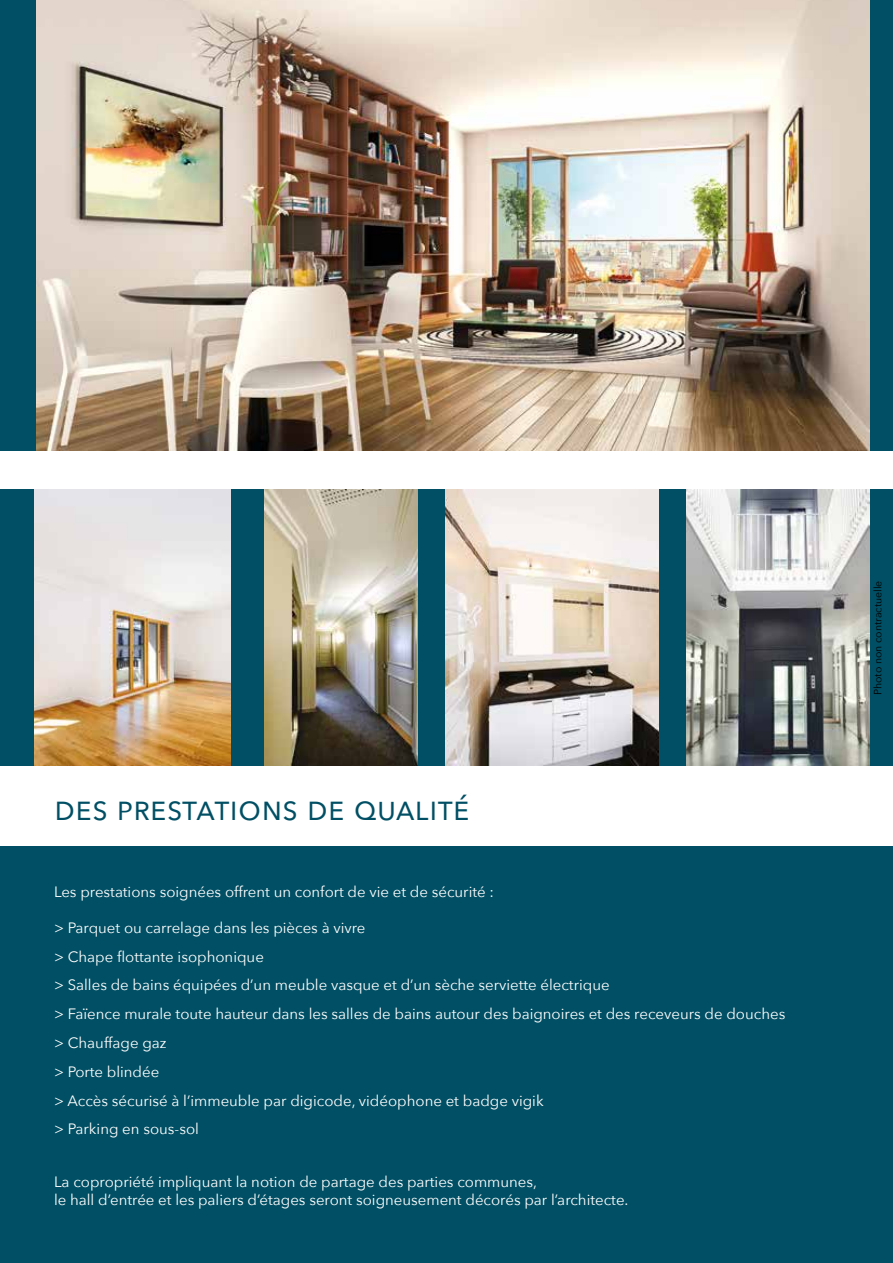
<style>
.page{position:relative;width:893px;height:1263px;background:#fff}
.page>*{position:absolute;margin:0;border:0;box-sizing:border-box;transform-origin:0 0}
.t1{font:34.5px "Avenir Next";letter-spacing:-.005em;color:#004f64}
.t2{font:15px/28.8px "Avenir Next";color:#fff}
.t3{font:10.5px "Avenir Next";color:#000}
</style>
<div class="page">
<div style="left:1px;top:0;width:892px;height:451px;background:#004f64"></div>
<img style="left:36px;top:0;width:834px;height:451px">
<div style="left:0;top:489px;width:892px;height:276px;background:#004f64"></div>
<div style="left:1px;top:846px;width:892px;height:417px;background:#004f64"></div>
<img style="left:34px;top:489px;width:196px;height:276px">
<img style="left:445px;top:489px;width:213px;height:276px">
<img style="left:264px;top:489px;width:153px;height:276px">
<img style="left:687px;top:489px;width:183px;height:276px">
<h1 class="t1" style="left:54px;top:779px;width:418px">des prestations de qualité</h1>
<p class="t2" style="left:54px;top:876px;width:442px">Les prestations soignées offrent un confort de vie et de sécurité :</p>
<p class="t2" style="left:54px;top:912px;width:733px">&gt; Parquet ou carrelage dans les pièces à vivre<br>&gt; Chape flottante isophonique<br>&gt; Salles de bains équipées d’un meuble vasque et d’un sèche serviette électrique<br>&gt; Faïence murale toute hauteur dans les salles de bains autour des baignoires et des receveurs de douches &gt; Chauffage gaz<br>&gt; Porte blindée<br>&gt; Accès sécurisé à l’immeuble par digicode, vidéophone et badge vigik<br>&gt; Parking en sous-sol</p>
<p class="t2" style="left:54px;top:1172px;width:576px;line-height:18px">La copropriété impliquant la notion de partage des parties communes,<br>le hall d’entrée et les paliers d’étages seront soigneusement décorés par l’architecte.</p>
<p class="t3" style="left:869px;top:695px;width:116px;rotate:-90deg">Photo non contractuelle</p>
</div>
